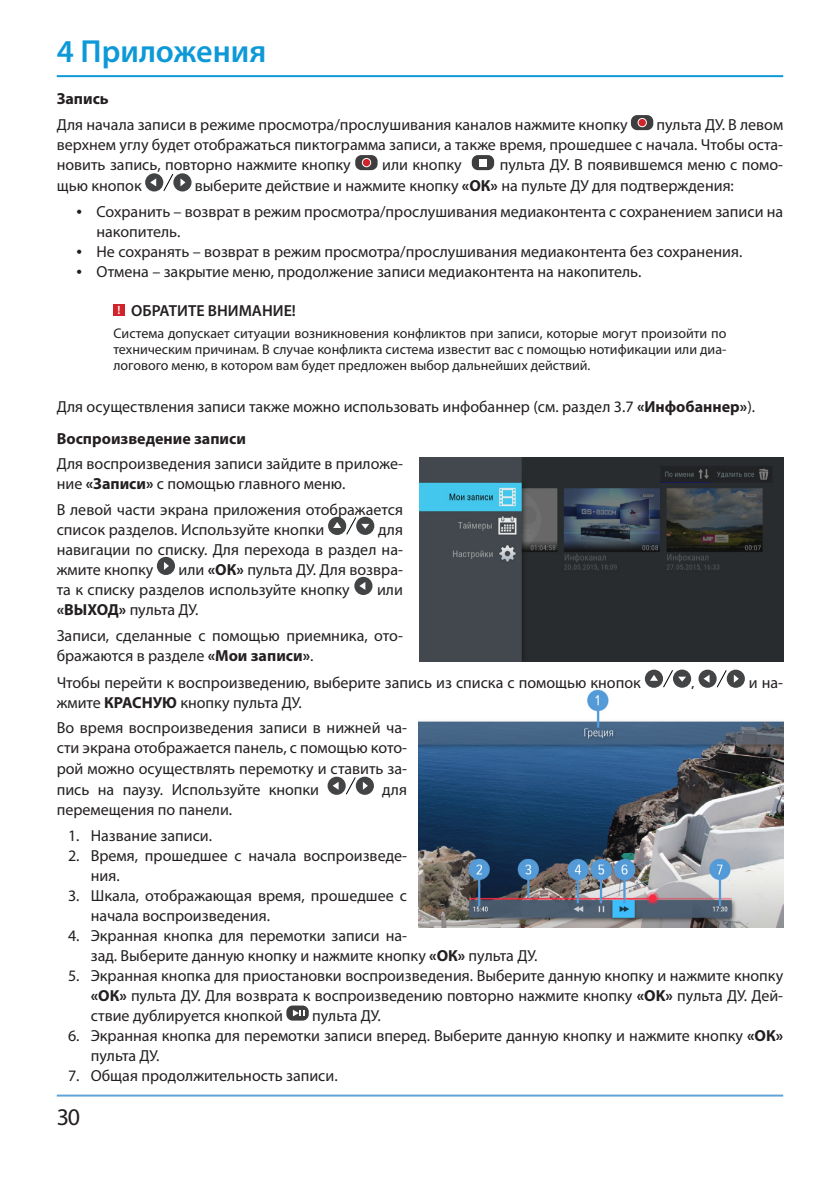
<style>
.page{position:relative;width:840px;height:1191px;background:#fff}
.page>*{position:absolute;margin:0;border:0;box-sizing:border-box;transform-origin:0 0}
.Заголовок{font:600 32px "Myriad Pro";color:#0d99d8}
.t1{font:24px "Myriad Pro";color:#231f20}
.Стиль_абзаца_13{font:16px/20px "Myriad Pro";color:#231f20}
.Основной_текст{font:16px/20px "Myriad Pro";color:#231f20}
.Нумерованный_список{font:16px "Myriad Pro";color:#231f20}
.Основной_текст-2{font:700 16px "Myriad Pro";color:#231f20}
.Внимание_-_Заголовок{font:600 16px "Myriad Pro";color:#231f20}
.Стиль_абзаца_13-2{font:700 16px "Myriad Pro";color:#231f20}
.Внимание_текст_основ{font:14px/16px "Myriad Pro";color:#231f20;text-align:justify}
.t2{font:600 12px "Myriad Pro";color:#fff}
.s1{font-weight:700}
.s2{font-size:20px}
</style>
<div class="page">
<hr style="left:57px;top:1094px;width:725px;height:2px;background:#5fa4d9">
<hr style="left:57px;top:75px;width:725px;height:2px;background:#0d99d8">
<div style="left:630px;top:115px;width:23px;height:15px;background:#3e3e3f;border-radius:6px"></div>
<div style="left:637px;top:118px;width:9px;height:9px;background:#d1232a;border:1px solid #fff;border-radius:50%"></div>
<div style="left:355px;top:155px;width:22px;height:15px;background:#3e3e3f;border-radius:6px"></div>
<div style="left:362px;top:158px;width:9px;height:9px;background:#d1232a;border:1px solid #fff;border-radius:50%"></div>
<div style="left:471px;top:155px;width:23px;height:15px;background:#3e3e3f;border-radius:6px"></div>
<div style="left:479px;top:159px;width:7px;height:7px;background:#fff"></div>
<div style="left:174px;top:174px;width:16px;height:16px;background:#434445;border-radius:50%"></div>
<div style="left:173px;top:173px;width:18px;height:18px;border:2px solid #434445;border-radius:50%"></div>
<svg style="left:180px;top:178px;width:5px;height:8px"></svg>
<svg style="left:162px;top:174px;width:12px;height:17px"></svg>
<div style="left:146px;top:174px;width:16px;height:16px;background:#434445;border-radius:50%"></div>
<div style="left:145px;top:173px;width:18px;height:18px;border:2px solid #434445;border-radius:50%"></div>
<svg style="left:150px;top:178px;width:6px;height:8px"></svg>
<div style="left:113px;top:305px;width:11px;height:11px;background:#d1232a"></div>
<div style="left:357px;top:518px;width:16px;height:16px;background:#434445;border-radius:50%"></div>
<div style="left:356px;top:517px;width:18px;height:18px;border:2px solid #434445;border-radius:50%"></div>
<div style="left:329px;top:518px;width:16px;height:16px;background:#434445;border-radius:50%"></div>
<div style="left:328px;top:517px;width:18px;height:18px;border:2px solid #434445;border-radius:50%"></div>
<svg style="left:333px;top:516px;width:36px;height:19px"></svg>
<div style="left:158px;top:558px;width:16px;height:16px;background:#434445;border-radius:50%"></div>
<div style="left:157px;top:557px;width:18px;height:18px;border:2px solid #434445;border-radius:50%"></div>
<svg style="left:164px;top:562px;width:5px;height:8px"></svg>
<div style="left:355px;top:578px;width:16px;height:16px;background:#434445;border-radius:50%"></div>
<div style="left:354px;top:577px;width:18px;height:18px;border:2px solid #434445;border-radius:50%"></div>
<svg style="left:359px;top:582px;width:6px;height:8px"></svg>
<div style="left:673px;top:670px;width:16px;height:16px;background:#434445;border-radius:50%"></div>
<div style="left:672px;top:669px;width:18px;height:18px;border:2px solid #434445;border-radius:50%"></div>
<div style="left:645px;top:670px;width:16px;height:17px;background:#434445;border-radius:50%"></div>
<div style="left:644px;top:669px;width:18px;height:19px;border:2px solid #434445;border-radius:50%"></div>
<svg style="left:649px;top:669px;width:36px;height:19px"></svg>
<div style="left:727px;top:670px;width:16px;height:17px;background:#434445;border-radius:50%"></div>
<div style="left:726px;top:669px;width:18px;height:19px;border:2px solid #434445;border-radius:50%"></div>
<svg style="left:733px;top:675px;width:5px;height:7px"></svg>
<svg style="left:715px;top:670px;width:12px;height:18px"></svg>
<div style="left:699px;top:670px;width:16px;height:17px;background:#434445;border-radius:50%"></div>
<div style="left:698px;top:669px;width:18px;height:19px;border:2px solid #434445;border-radius:50%"></div>
<svg style="left:703px;top:675px;width:6px;height:7px"></svg>
<div style="left:356px;top:777px;width:17px;height:17px;background:#434445;border-radius:50%"></div>
<div style="left:355px;top:776px;width:19px;height:19px;border:2px solid #434445;border-radius:50%"></div>
<svg style="left:362px;top:782px;width:5px;height:7px"></svg>
<svg style="left:344px;top:777px;width:12px;height:18px"></svg>
<div style="left:328px;top:777px;width:16px;height:17px;background:#434445;border-radius:50%"></div>
<div style="left:327px;top:776px;width:18px;height:19px;border:2px solid #434445;border-radius:50%"></div>
<svg style="left:332px;top:782px;width:6px;height:7px"></svg>
<div style="left:286px;top:1005px;width:22px;height:15px;background:#3e3e3f;border-radius:6px"></div>
<svg style="left:293px;top:1010px;width:11px;height:6px"></svg>
<img style="left:420px;top:457px;width:362px;height:204px">
<img style="left:418px;top:689px;width:364px;height:238px">
<p class="Заголовок" style="left:57px;top:31px;width:211px">4 Приложения</p>
<p class="Стиль_абзаца_13-2" style="left:57px;top:89px;width:54px">Запись</p>
<p class="Стиль_абзаца_13" style="left:57px;top:114px;width:572px">Для начала записи в режиме просмотра/прослушивания каналов нажмите кнопку</p>
<p class="Стиль_абзаца_13" style="left:57px;top:114px;width:727px;text-align:justify;text-indent:599px">пульта ДУ. В левом верхнем углу будет отображаться пиктограмма записи, а также время, прошедшее с начала. Чтобы оста&shy;новить запись, повторно нажмите кнопку</p>
<p class="Стиль_абзаца_13" style="left:382px;top:154px;width:81px">или кнопку</p>
<p class="Стиль_абзаца_13" style="left:499px;top:154px;width:285px">пульта ДУ. В появившемся меню с помо-</p>
<p class="Стиль_абзаца_13" style="left:57px;top:176px;width:86px">щью кнопок</p>
<p class="Стиль_абзаца_13" style="left:195px;top:176px;width:540px">выберите действие и нажмите кнопку <span class="s1">«ОК»</span> на пульте ДУ для подтверждения:</p>
<p class="Стиль_абзаца_13" style="left:96px;top:201px;width:687px;text-indent:-20px"><span class="s2">•</span> Сохранить – возврат в режим просмотра/прослушивания медиаконтента с сохранением записи на накопитель.</p>
<p class="Стиль_абзаца_13" style="left:77px;top:241px;width:666px"><span class="s2">•</span> Не сохранять – возврат в режим просмотра/прослушивания медиаконтента без сохранения.</p>
<p class="Стиль_абзаца_13" style="left:77px;top:261px;width:566px"><span class="s2">•</span> Отмена – закрытие меню, продолжение записи медиаконтента на накопитель.</p>
<p class="t2" style="left:117px;top:303px;width:5px">!</p>
<p class="Внимание_-_Заголовок" style="left:131px;top:300px;width:166px">ОБРАТИТЕ ВНИМАНИЕ!</p>
<p class="Внимание_текст_основ" style="left:113px;top:325px;width:614px">Система допускает ситуации возникновения конфликтов при записи, которые могут произойти по техническим причинам. В случае конфликта система известит вас с помощью нотификации или диа&shy;логового меню, в котором вам будет предложен выбор дальнейших действий.</p>
<p class="Основной_текст" style="left:57px;top:396px;width:699px">Для осуществления записи также можно использовать инфобаннер (см. раздел 3.7 <span class="s1">«Инфобаннер»</span>).</p>
<p class="Основной_текст-2" style="left:57px;top:428px;width:191px">Воспроизведение записи</p>
<p class="Основной_текст" style="left:57px;top:454px;width:347px">Для воспроизведения записи зайдите в приложе&shy;ние <span class="s1">«Записи»</span> с помощью главного меню.</p>
<p class="Основной_текст" style="left:57px;top:499px;width:347px">В левой части экрана приложения отображается список разделов. Используйте кнопки</p>
<p class="Основной_текст" style="left:57px;top:519px;width:347px;text-align:justify;text-indent:321px">для навигации по списку. Для перехода в раздел на&shy;жмите кнопку</p>
<p class="Основной_текст" style="left:57px;top:559px;width:347px;text-indent:122px">или <span class="s1">«ОК»</span> пульта ДУ. Для возвра&shy;та к списку разделов используйте кнопку</p>
<p class="Основной_текст" style="left:377px;top:579px;width:27px">или</p>
<p class="Основной_текст" style="left:57px;top:599px;width:143px"><span class="s1">«ВЫХОД»</span> пульта ДУ.</p>
<p class="Основной_текст" style="left:57px;top:625px;width:347px">Записи, сделанные с помощью приемника, ото&shy;бражаются в разделе <span class="s1">«Мои записи»</span>.</p>
<p class="Стиль_абзаца_13" style="left:57px;top:672px;width:585px">Чтобы перейти к воспроизведению, выберите запись из списка с помощью кнопок</p>
<p class="Стиль_абзаца_13" style="left:690px;top:672px;width:5px">,</p>
<p class="Стиль_абзаца_13" style="left:748px;top:672px;width:36px">и на-</p>
<p class="Стиль_абзаца_13" style="left:57px;top:692px;width:246px">жмите <span class="s1">КРАСНУЮ</span> кнопку пульта ДУ.</p>
<p class="Стиль_абзаца_13" style="left:57px;top:717px;width:351px;text-align:justify">Во время воспроизведения записи в нижней ча&shy;сти экрана отображается панель, с помощью кото&shy;рой можно осуществлять перемотку и ставить за&shy;пись на паузу. Используйте кнопки</p>
<p class="Стиль_абзаца_13" style="left:382px;top:779px;width:26px">для</p>
<p class="Стиль_абзаца_13" style="left:57px;top:799px;width:177px">перемещения по панели.</p>
<p class="Стиль_абзаца_13" style="left:68px;top:825px;width:145px">1. Название записи.</p>
<p class="Стиль_абзаца_13" style="left:91px;top:845px;width:317px;text-indent:-23px">2. Время, прошедшее с начала воспроизведе&shy;ния.</p>
<p class="Стиль_абзаца_13" style="left:91px;top:885px;width:317px;text-indent:-23px">3. Шкала, отображающая время, прошедшее с начала воспроизведения.</p>
<p class="Стиль_абзаца_13" style="left:91px;top:925px;width:448px;text-indent:-23px">4. Экранная кнопка для перемотки записи на-<br>зад. Выберите данную кнопку и нажмите кнопку <span class="s1">«ОК»</span> пульта ДУ.</p>
<p class="Стиль_абзаца_13" style="left:91px;top:965px;width:693px;text-align:justify;text-indent:-23px">5. Экранная кнопка для приостановки воспроизведения. Выберите данную кнопку и нажмите кнопку <span class="s1">«ОК»</span> пульта ДУ. Для возврата к воспроизведению повторно нажмите кнопку <span class="s1">«OK»</span> пульта ДУ. Дей&shy;ствие дублируется кнопкой</p>
<p class="Стиль_абзаца_13" style="left:312px;top:1005px;width:70px">пульта ДУ.</p>
<p class="Стиль_абзаца_13" style="left:91px;top:1025px;width:693px;text-indent:-23px">6. Экранная кнопка для перемотки записи вперед. Выберите данную кнопку и нажмите кнопку <span class="s1">«ОК» </span>пульта ДУ.</p>
<p class="Нумерованный_список" style="left:68px;top:1065px;width:271px">7. Общая продолжительность записи.</p>
<h2 class="t1" style="left:57px;top:1102px;width:25px">30</h2>
</div>
